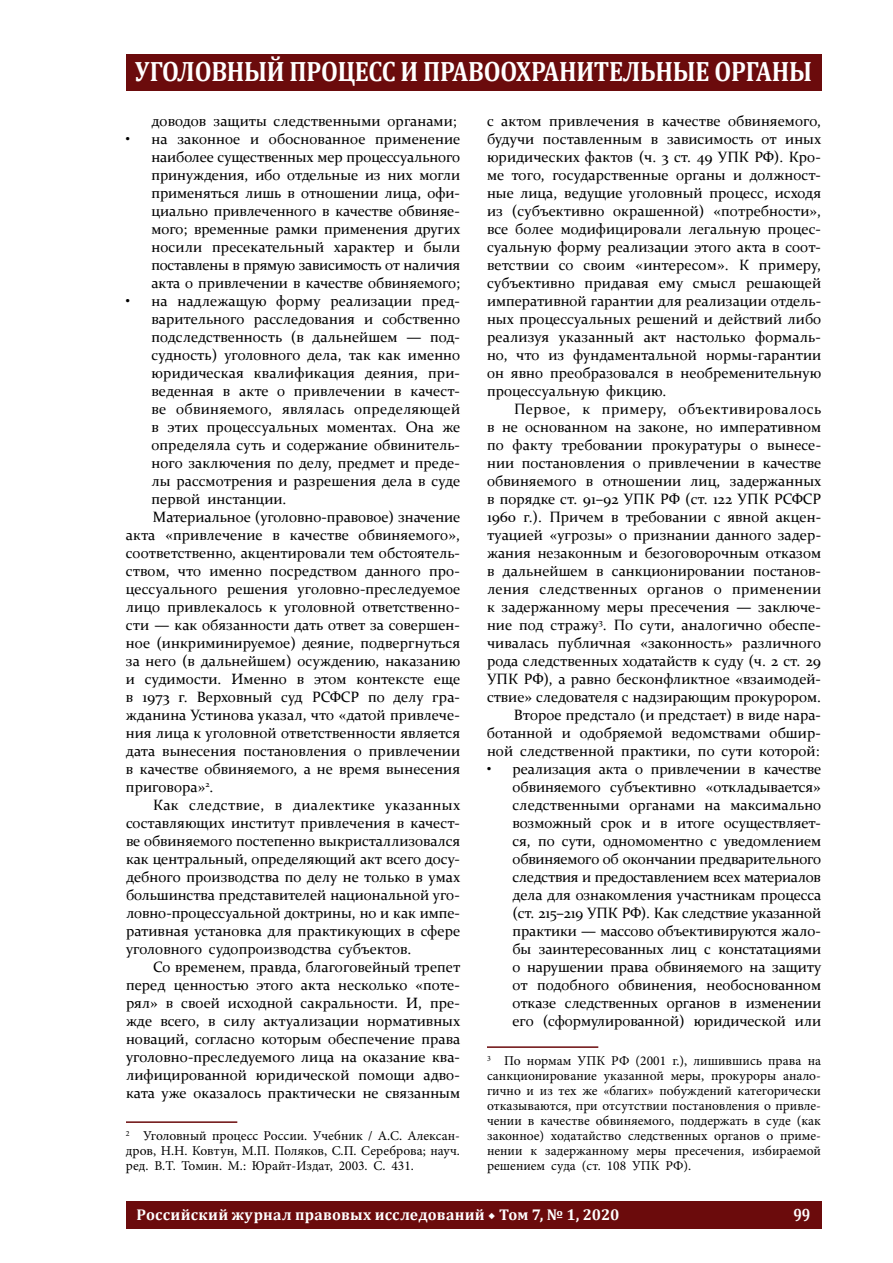
<style>
.page{position:relative;width:893px;height:1263px;background:#fff}
.page>*{position:absolute;margin:0;border:0;box-sizing:border-box;transform-origin:0 0}
.t1{font:700 28.2px "Cambria";letter-spacing:-.01em;color:#fff;scale:.86 1}
.t2{font:700 17.85px "Cambria";color:#fff;scale:.8 1}
.t3{font:700 15.6px "Cambria";letter-spacing:.015em;color:#fff}
.t4{font:15px/18px "Constantia";color:#000;text-align:justify}
.t5{font:15px "Constantia";letter-spacing:.025em;color:#000}
.t6{font:13.5px/15px "Minion Pro";color:#000;text-align:justify}
.s1{font-family:"Minion Pro"}
</style>
<div class="page">
<div style="left:126px;top:54px;width:695px;height:36px;background:#6b0b0c"></div>
<div style="left:126px;top:1202px;width:695px;height:27px;background:#6b0b0c"></div>
<hr style="left:126px;top:1121px;width:111px;height:2px;background:#6b0b0c">
<hr style="left:487px;top:1046px;width:111px;height:2px;background:#6b0b0c">
<h1 class="t1" style="left:135px;top:51px;width:789px">УГОЛОВНЫЙ ПРОЦЕСС И ПРАВООХРАНИТЕЛЬНЫЕ ОРГАНЫ</h1>
<p class="t4" style="left:151px;top:111px;width:307px">доводов защиты следственными органами;</p>
<p class="t4" style="left:151px;top:129px;width:310px;text-indent:-26px">• на законное и обоснованное применение наиболее существенных мер процессуального принуждения, ибо отдельные из них могли применяться лишь в отношении лица, офи&shy;циально привлеченного в качестве обвиняе&shy;мого; временные рамки применения других носили пресекательный характер и были поставлены в прямую зависимость от наличия акта о привлечении в качестве обвиняемого;</p>
<p class="t4" style="left:126px;top:291px;width:335px">• на надлежащую форму реализации пред-</p>
<p class="t4" style="left:151px;top:309px;width:310px">варительного расследования и собственно</p>
<p class="t4" style="left:151px;top:327px;width:310px">подследственность (в дальнейшем — под-</p>
<p class="t4" style="left:151px;top:345px;width:310px">судность) уголовного дела, так как именно</p>
<p class="t4" style="left:151px;top:363px;width:310px">юридическая квалификация деяния, при-</p>
<p class="t4" style="left:151px;top:381px;width:310px">веденная в акте о привлечении в качест-</p>
<p class="t4" style="left:151px;top:399px;width:310px">ве обвиняемого, являлась определяющей</p>
<p class="t4" style="left:151px;top:417px;width:310px">в этих процессуальных моментах. Она же</p>
<p class="t4" style="left:151px;top:435px;width:310px">определяла суть и содержание обвинитель-</p>
<p class="t4" style="left:151px;top:453px;width:310px">ного заключения по делу, предмет и преде-</p>
<p class="t4" style="left:151px;top:471px;width:310px">лы рассмотрения и разрешения дела в суде</p>
<p class="t4" style="left:151px;top:489px;width:136px">первой инстанции.</p>
<p class="t4" style="left:153px;top:507px;width:309px">Материальное (уголовно-правовое) значение</p>
<p class="t4" style="left:126px;top:525px;width:335px">акта «привлечение в качестве обвиняемого»,</p>
<p class="t4" style="left:126px;top:543px;width:335px">соответственно, акцентировали тем обстоятель-</p>
<p class="t4" style="left:126px;top:561px;width:335px">ством, что именно посредством данного про-</p>
<p class="t4" style="left:126px;top:579px;width:336px">цессуального решения уголовно-преследуемое</p>
<p class="t4" style="left:126px;top:597px;width:335px">лицо привлекалось к уголовной ответственно-</p>
<p class="t4" style="left:126px;top:615px;width:335px">сти — как обязанности дать ответ за совершен-</p>
<p class="t4" style="left:126px;top:633px;width:336px">ное (инкриминируемое) деяние, подвергнуться</p>
<p class="t4" style="left:126px;top:651px;width:336px">за него (в дальнейшем) осуждению, наказанию</p>
<p class="t4" style="left:126px;top:669px;width:336px">и судимости. Именно в этом контексте еще</p>
<p class="t4" style="left:126px;top:687px;width:335px">в 1973 г. Верховный суд РСФСР по делу гра-</p>
<p class="t4" style="left:126px;top:705px;width:335px">жданина Устинова указал, что «датой привлече-</p>
<p class="t4" style="left:126px;top:723px;width:336px">ния лица к уголовной ответственности является</p>
<p class="t4" style="left:126px;top:741px;width:336px">дата вынесения постановления о привлечении</p>
<p class="t4" style="left:126px;top:759px;width:336px">в качестве обвиняемого, а не время вынесения</p>
<p class="t4" style="left:126px;top:777px;width:89px">приговора»<sup>2</sup>.</p>
<p class="t5" style="left:153px;top:795px;width:309px">Как следствие, в диалектике указанных</p>
<p class="t4" style="left:126px;top:813px;width:335px">составляющих институт привлечения в качест-</p>
<p class="t4" style="left:126px;top:831px;width:336px">ве обвиняемого постепенно выкристаллизовался</p>
<p class="t4" style="left:126px;top:849px;width:335px">как центральный, определяющий акт всего досу-</p>
<p class="t4" style="left:126px;top:867px;width:336px">дебного производства по делу не только в умах</p>
<p class="t4" style="left:126px;top:885px;width:335px">большинства представителей национальной уго-</p>
<p class="t4" style="left:126px;top:903px;width:335px">ловно-процессуальной доктрины, но и как импе-</p>
<p class="t4" style="left:126px;top:921px;width:336px">ративная установка для практикующих в сфере</p>
<p class="t4" style="left:126px;top:939px;width:287px">уголовного судопроизводства субъектов.</p>
<p class="t4" style="left:153px;top:957px;width:309px">Со временем, правда, благоговейный трепет</p>
<p class="t4" style="left:126px;top:975px;width:335px">перед ценностью этого акта несколько «поте-</p>
<p class="t4" style="left:126px;top:993px;width:335px">рял» в своей исходной сакральности. И, пре-</p>
<p class="t4" style="left:126px;top:1011px;width:336px">жде всего, в силу актуализации нормативных</p>
<p class="t4" style="left:126px;top:1029px;width:336px">новаций, согласно которым обеспечение права</p>
<p class="t4" style="left:126px;top:1047px;width:335px">уголовно-преследуемого лица на оказание ква-</p>
<p class="t4" style="left:126px;top:1065px;width:335px">лифицированной юридической помощи адво-</p>
<p class="t4" style="left:126px;top:1083px;width:336px">ката уже оказалось практически не связанным</p>
<p class="t6" style="left:126px;top:1128px;width:335px"><sup>2</sup> Уголовный процесс России. Учебник / А.С. Алексан&shy;дров, Н.Н. Ковтун, М.П. Поляков, С.П. Сереброва; науч. ред. В.Т. Томин. М.: Юрайт-Издат, 2003. С. 431.</p>
<p class="t4" style="left:487px;top:111px;width:336px">с актом привлечения в качестве обвиняемого, будучи поставленным в зависимость от иных юридических фактов (ч. 3 ст. 49 УПК РФ). Кро&shy;ме того, государственные органы и должност&shy;ные лица, ведущие уголовный процесс, исходя из (субъективно окрашенной) «потребности», все более модифицировали легальную процес&shy;суальную форму реализации этого акта в соот&shy;ветствии со своим «интересом». К примеру, субъективно придавая ему смысл решающей императивной гарантии для реализации отдель&shy;ных процессуальных решений и действий либо реализуя указанный акт настолько формаль&shy;но, что из фундаментальной нормы-гарантии он явно преобразовался в необременительную процессуальную фикцию.</p>
<p class="t4" style="left:487px;top:399px;width:336px;text-align:right">Первое, к примеру, объективировалось<br>в не основанном на законе, но императивном по факту требовании прокуратуры о вынесе&shy;нии постановления о привлечении в качестве обвиняемого в отношении лиц, задержанных в порядке ст. 91–92 УПК РФ (ст. 122 УПК РСФСР 1960 г.). Причем в требовании с явной акцен&shy;туацией «угрозы» о признании данного задер&shy;жания незаконным и безоговорочным отказом в дальнейшем в санкционировании постанов&shy;ления следственных органов о применении к задержанному меры пресечения — заключе&shy;ние под стражу<sup>3</sup>. По сути, аналогично обеспе&shy;чивалась публичная «законность» различного рода следственных ходатайств к суду (ч. 2 ст. 29<br>УПК РФ), а равно бесконфликтное «взаимодей&shy;ствие» следователя с надзирающим прокурором.<br>Второе предстало (и предстает) в виде нара&shy;ботанной и одобряемой ведомствами обшир&shy;ной следственной практики, по сути которой:</p>
<p class="t4" style="left:512px;top:759px;width:310px;text-indent:-25px">• реализация акта о привлечении в качестве обвиняемого субъективно «откладывается» следственными органами на максимально возможный срок и в итоге осуществляет&shy;ся, по сути, одномоментно с уведомлением обвиняемого об окончании предварительного следствия и предоставлением всех материалов дела для ознакомления участникам процесса (ст. 215–219 УПК РФ). Как следствие указанной практики — массово объективируются жало&shy;бы заинтересованных лиц с констатациями о нарушении права обвиняемого на защиту от подобного обвинения, необоснованном отказе следственных органов в изменении его (сформулированной) юридической или</p>
<p class="t6" style="left:487px;top:1053px;width:335px"><sup>3</sup> По нормам УПК РФ (2001 г.), лишившись права на санкционирование указанной меры, прокуроры анало&shy;гично и из тех же «благих» побуждений категорически отказываются, при отсутствии постановления о привле&shy;чении в качестве обвиняемого, поддержать в суде (как законное) ходатайство следственных органов о приме&shy;нении к задержанному меры пресечения, избираемой решением суда (ст. 108 УПК РФ).</p>
<p class="t3" style="left:137px;top:1203px;width:484px">Российский журнал правовых исследований <span class="s1">◆</span> Том 7, № 1, 2020</p>
<p class="t2" style="left:793px;top:1202px;width:23px">99</p>
</div>
